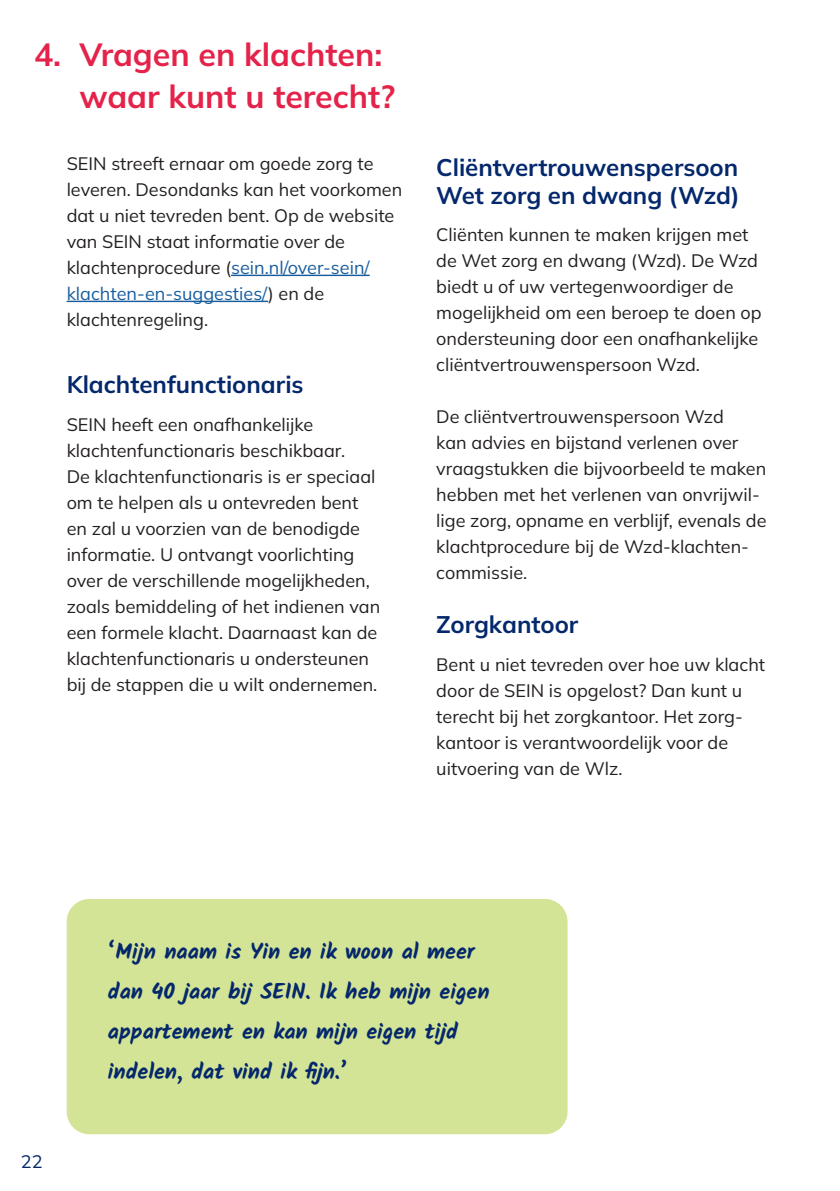
<style>
.page{position:relative;width:840px;height:1191px;background:#fff}
.page>*{position:absolute;margin:0;border:0;box-sizing:border-box;transform-origin:0 0}
.KOP1{font:200 32px "Mulish";color:#e5234a}
.Tussenkopje_1{font:200 24px/28px "Mulish";color:#04286b}
.t1{font:700 22px/40px "Kalam";color:#04286b}
.BODY{font:200 18px/26px "Mulish";color:#231f20}
.t2{font:200 18px "Mulish";color:#04286b}
.s1{color:#175d9e}
</style>
<div class="page">
<hr style="left:231px;top:275px;width:138px;height:1px;background:#175d9e">
<hr style="left:67px;top:301px;width:201px;height:1px;background:#175d9e">
<div style="left:67px;top:899px;width:500px;height:235px;background:#d4e496;border-radius:23px"></div>
<p class="KOP1" style="left:34px;top:33px;width:349px">4. Vragen en klachten:</p>
<p class="KOP1" style="left:79px;top:74px;width:317px">waar kunt u terecht?</p>
<p class="BODY" style="left:67px;top:150px;width:337px">SEIN streeft ernaar om goede zorg te leveren. Desondanks kan het voorkomen dat u niet tevreden bent. Op de website van SEIN staat informatie over de klachtenprocedure (<span class="s1">sein.nl/over-sein/ klachten-en-suggesties/</span>) en de klachtenregeling.</p>
<p class="Tussenkopje_1" style="left:67px;top:370px;width:238px">Klachtenfunctionaris</p>
<p class="BODY" style="left:67px;top:411px;width:280px">SEIN heeft een onafhankelijke klachtenfunctionaris beschikbaar.</p>
<p class="BODY" style="left:67px;top:463px;width:315px">De klachtenfunctionaris is er speciaal om te helpen als u ontevreden bent en zal u voorzien van de benodigde informatie. U ontvangt voorlichting over de verschillende mogelijkheden, zoals bemiddeling of het indienen van een formele klacht. Daarnaast kan de klachtenfunctionaris u ondersteunen</p>
<p class="BODY" style="left:67px;top:671px;width:312px">bij de stappen die u wilt ondernemen.</p>
<p class="Tussenkopje_1" style="left:436px;top:153px;width:305px">Cliëntvertrouwenspersoon<br>Wet zorg en dwang (Wzd)</p>
<p class="BODY" style="left:436px;top:221px;width:327px">Cliënten kunnen te maken krijgen met de Wet zorg en dwang (Wzd). De Wzd biedt u of uw vertegenwoordiger de mogelijkheid om een beroep te doen op ondersteuning door een onafhankelijke cliëntvertrouwenspersoon Wzd.</p>
<p class="BODY" style="left:436px;top:403px;width:331px">De cliëntvertrouwenspersoon Wzd<br>kan advies en bijstand verlenen over vraagstukken die bijvoorbeeld te maken hebben met het verlenen van onvrijwil&shy;lige zorg, opname en verblijf, evenals de klachtprocedure bij de Wzd-klachten&shy;commissie.</p>
<p class="Tussenkopje_1" style="left:436px;top:610px;width:143px">Zorgkantoor</p>
<p class="BODY" style="left:436px;top:651px;width:330px">Bent u niet tevreden over hoe uw klacht door de SEIN is opgelost? Dan kunt u</p>
<p class="BODY" style="left:436px;top:703px;width:308px">terecht bij het zorgkantoor. Het zorg-</p>
<p class="BODY" style="left:436px;top:729px;width:293px">kantoor is verantwoordelijk voor de</p>
<p class="BODY" style="left:436px;top:755px;width:187px">uitvoering van de Wlz.</p>
<p class="t2" style="left:21px;top:1148px;width:23px">22</p>
<p class="t1" style="left:108px;top:931px;width:383px">‘Mijn naam is Yin en ik woon al meer dan 40 jaar bij SEIN. Ik heb mijn eigen appartement en kan mijn eigen tijd indelen, dat vind ik fijn.’</p>
</div>
